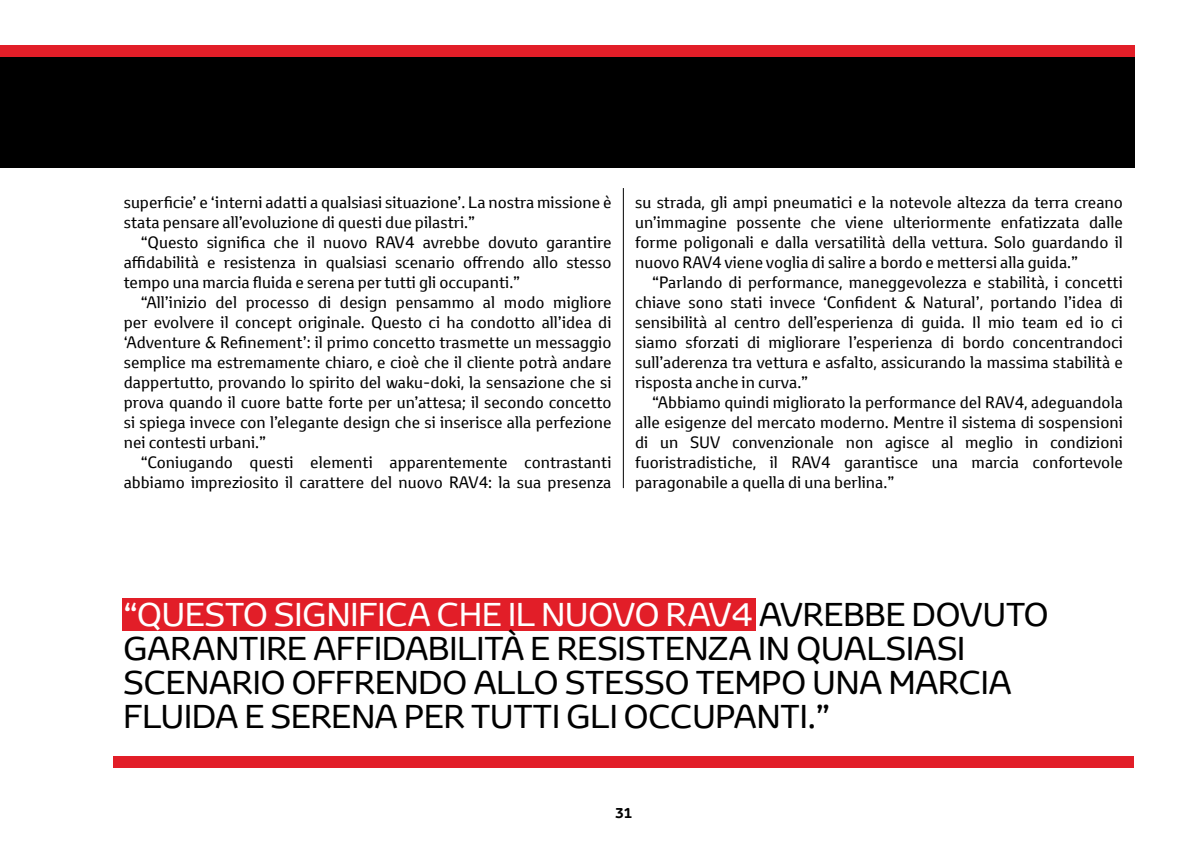
<style>
.page{position:relative;width:1191px;height:842px;background:#fff}
.page>*{position:absolute;margin:0;border:0;box-sizing:border-box;transform-origin:0 0}
.t1{font:32px/34px "Toyota Display";color:#000}
.t2{font:16px/20px "Toyota Text";color:#000;text-align:justify}
.t3{font:700 14px "Toyota Display";color:#000}
.s1{color:#fff}
</style>
<div class="page">
<div style="left:0;top:57px;width:1134px;height:111px;background:#000"></div>
<div style="left:0;top:45px;width:1134px;height:12px;background:#e21e28"></div>
<hr style="left:623px;top:188px;width:1px;height:300px;background:#000">
<div style="left:113px;top:757px;width:1021px;height:11px;background:#e21e28"></div>
<div style="left:122px;top:598px;width:633px;height:33px;background:#e21e28"></div>
<p class="t2" style="left:124px;top:192px;width:489px">superficie’ e ‘interni adatti a qualsiasi situazione’. La nostra missione è stata pensare all’evoluzione di questi due pilastri.”</p>
<p class="t2" style="left:124px;top:232px;width:489px;text-indent:17px">“Questo significa che il nuovo RAV4 avrebbe dovuto garantire affidabilità e resistenza in qualsiasi scenario offrendo allo stesso tempo una marcia fluida e serena per tutti gli occupanti.”</p>
<p class="t2" style="left:124px;top:292px;width:489px;text-indent:17px">“All’inizio del processo di design pensammo al modo migliore per evolvere il concept originale. Questo ci ha condotto all’idea di ‘Adventure &amp; Refinement’: il primo concetto trasmette un messaggio semplice ma estremamente chiaro, e cioè che il cliente potrà andare dappertutto, provando lo spirito del waku-doki, la sensazione che si prova quando il cuore batte forte per un’attesa; il secondo concetto si spiega invece con l’elegante design che si inserisce alla perfezione nei contesti urbani.”</p>
<p class="t2" style="left:124px;top:452px;width:489px;text-align:right">“Coniugando questi elementi apparentemente contrastanti abbiamo impreziosito il carattere del nuovo RAV4: la sua presenza</p>
<p class="t2" style="left:635px;top:192px;width:489px">su strada, gli ampi pneumatici e la notevole altezza da terra creano un’immagine possente che viene ulteriormente enfatizzata dalle forme poligonali e dalla versatilità della vettura. Solo guardando il nuovo RAV4 viene voglia di salire a bordo e mettersi alla guida.”</p>
<p class="t2" style="left:635px;top:272px;width:489px;text-indent:17px">“Parlando di performance, maneggevolezza e stabilità, i concetti chiave sono stati invece ‘Confident &amp; Natural’, portando l’idea di sensibilità al centro dell’esperienza di guida. Il mio team ed io ci siamo sforzati di migliorare l’esperienza di bordo concentrandoci sull’aderenza tra vettura e asfalto, assicurando la massima stabilità e risposta anche in curva.”</p>
<p class="t2" style="left:635px;top:392px;width:489px;text-indent:17px">“Abbiamo quindi migliorato la performance del RAV4, adeguandola alle esigenze del mercato moderno. Mentre il sistema di sospensioni di un SUV convenzionale non agisce al meglio in condizioni fuoristradistiche, il RAV4 garantisce una marcia confortevole paragonabile a quella di una berlina.”</p>
<h1 class="t1" style="left:123px;top:597px;width:926px"><span class="s1">“QUESTO SIGNIFICA CHE IL NUOVO RAV4</span> AVREBBE DOVUTO GARANTIRE AFFIDABILITÀ E RESISTENZA IN QUALSIASI SCENARIO OFFRENDO ALLO STESSO TEMPO UNA MARCIA FLUIDA E SERENA PER TUTTI GLI OCCUPANTI.”</h1>
<p class="t3" style="left:615px;top:803px;width:18px">31</p>
</div>
